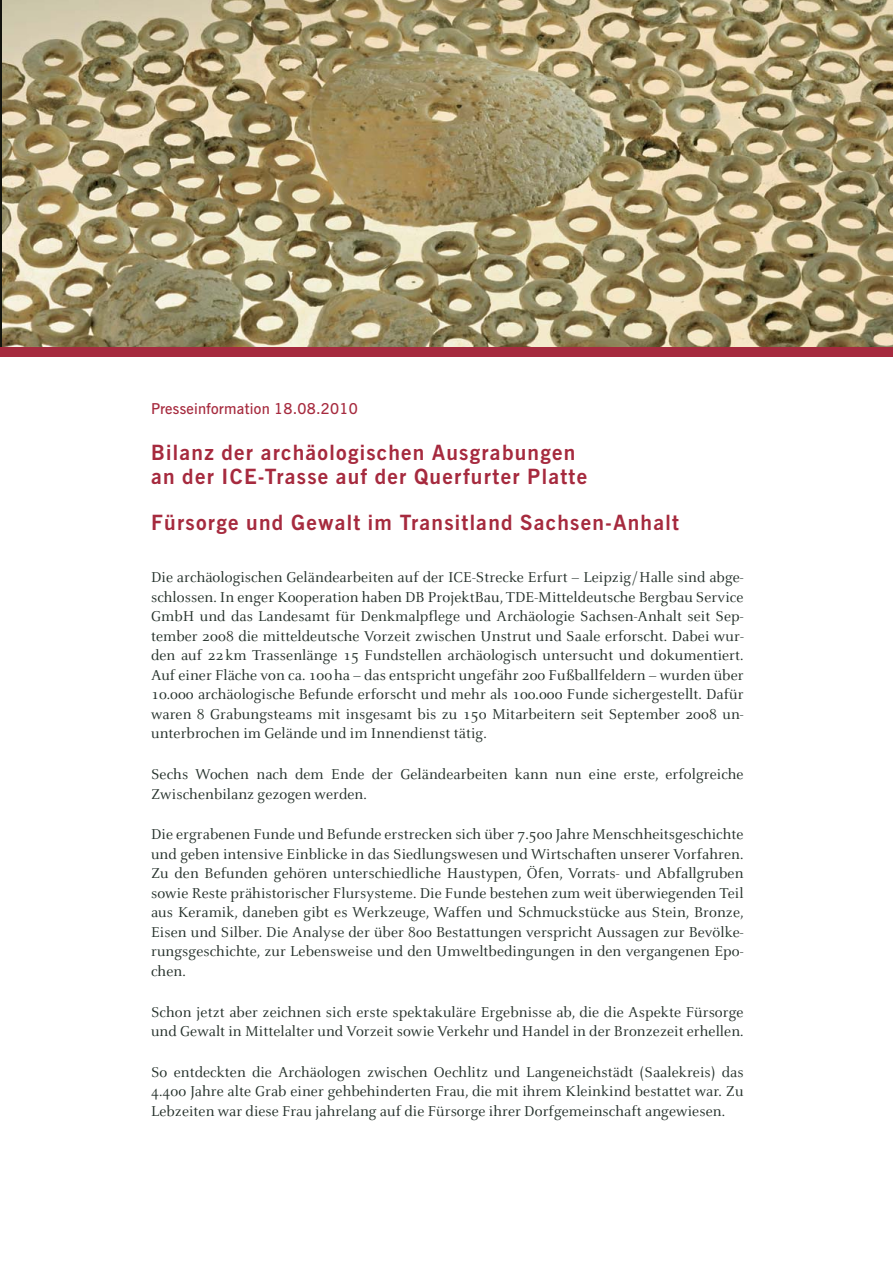
<style>
.page{position:relative;width:893px;height:1263px;background:#fff}
.page>*{position:absolute;margin:0;border:0;box-sizing:border-box;transform-origin:0 0}
.t1{font:700 21px/24px "News Gothic BT";letter-spacing:.06em;color:#a62a3e}
.t2{font:15.75px/19.5px "Celeste";letter-spacing:.005em;color:#232f29;text-align:justify}
.t3{font:600 15px "News Gothic BT";letter-spacing:.02em;color:#a62a3e}
</style>
<div class="page">
<div style="left:1px;top:342px;width:891px;height:15px;background:#a62a3e"></div>
<img style="left:2px;top:0;width:890px;height:346px">
<p class="t3" style="left:151px;top:403px;width:208px">Presseinformation 18.08.2010</p>
<h1 class="t1" style="left:151px;top:443px;width:437px">Bilanz der archäologischen Ausgrabungen an der ICE-Trasse auf der Querfurter Platte</h1>
<h1 class="t1" style="left:151px;top:512px;width:529px">Fürsorge und Gewalt im Transitland Sachsen-Anhalt</h1>
<p class="t2" style="left:151px;top:569px;width:594px">Die archäologischen Geländearbeiten auf der ICE-Strecke Erfurt – Leipzig/Halle sind abge&shy;schlossen. In enger Kooperation haben DB ProjektBau, TDE-Mitteldeutsche Bergbau Service GmbH und das Landesamt für Denkmalpflege und Archäologie Sachsen-Anhalt seit Sep&shy;tember 2oo8 die mitteldeutsche Vorzeit zwischen Unstrut und Saale erforscht. Dabei wur&shy;den auf 22km Trassenlänge 15 Fundstellen archäologisch untersucht und dokumentiert.<br>Auf einer Fläche von ca. 1ooha – das entspricht ungefähr 2oo Fußballfeldern – wurden über 1o.ooo archäologische Befunde erforscht und mehr als 1oo.ooo Funde sichergestellt. Dafür waren 8 Grabungsteams mit insgesamt bis zu 15o Mitarbeitern seit September 2oo8 un&shy;unterbrochen im Gelände und im Innendienst tätig.</p>
<p class="t2" style="left:151px;top:766px;width:594px">Sechs Wochen nach dem Ende der Geländearbeiten kann nun eine erste, erfolgreiche<br>Zwischenbilanz gezogen werden.</p>
<p class="t2" style="left:151px;top:826px;width:594px">Die ergrabenen Funde und Befunde erstrecken sich über 7.5oo Jahre Menschheitsgeschichte und geben intensive Einblicke in das Siedlungswesen und Wirtschaften unserer Vorfahren.<br>Zu den Befunden gehören unterschiedliche Haustypen, Öfen, Vorrats- und Abfallgruben sowie Reste prähistorischer Flursysteme. Die Funde bestehen zum weit überwiegenden Teil aus Keramik, daneben gibt es Werkzeuge, Waffen und Schmuckstücke aus Stein, Bronze, Eisen und Silber. Die Analyse der über 8oo Bestattungen verspricht Aussagen zur Bevölke&shy;rungsgeschichte, zur Lebensweise und den Umweltbedingungen in den vergangenen Epo&shy;chen.</p>
<p class="t2" style="left:151px;top:1003px;width:594px">Schon jetzt aber zeichnen sich erste spektakuläre Ergebnisse ab, die die Aspekte Fürsorge und Gewalt in Mittelalter und Vorzeit sowie Verkehr und Handel in der Bronzezeit erhellen.</p>
<p class="t2" style="left:151px;top:1063px;width:594px">So entdeckten die Archäologen zwischen Oechlitz und Langeneichstädt (Saalekreis) das 4.4oo Jahre alte Grab einer gehbehinderten Frau, die mit ihrem Kleinkind bestattet war. Zu Lebzeiten war diese Frau jahrelang auf die Fürsorge ihrer Dorfgemeinschaft angewiesen.</p>
</div>
